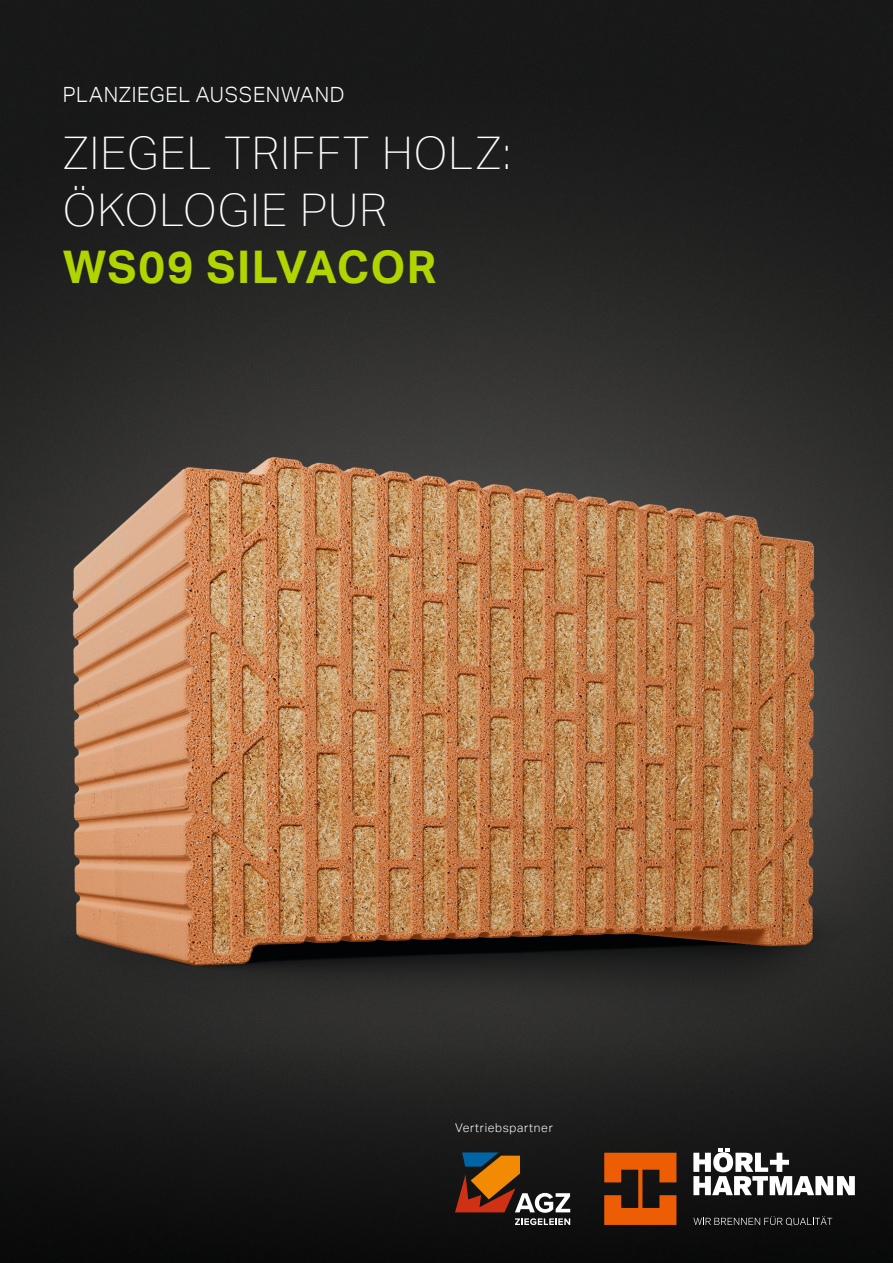
<style>
.page{position:relative;width:893px;height:1263px;background:#fff}
.page>*{position:absolute;margin:0;border:0;box-sizing:border-box;transform-origin:0 0}
.t1{font:100 45px/57.3px "Aktiv Grotesk";letter-spacing:.025em;color:#fff}
.t2{font:700 45px "Aktiv Grotesk";letter-spacing:.03em;color:#b0d500}
.t3{font:300 21px "Aktiv Grotesk";letter-spacing:.03em;color:#fff}
.t4{font:300 12px "Aktiv Grotesk";letter-spacing:.055em;color:#fff}
</style>
<div class="page">
<img style="left:0;top:0;width:893px;height:1044px">
<img style="left:0;top:1044px;width:893px;height:219px">
<svg style="left:693px;top:1148px;width:162px;height:47px"></svg>
<svg style="left:693px;top:1216px;width:139px;height:10px"></svg>
<svg style="left:604px;top:1153px;width:72px;height:72px"></svg>
<svg style="left:455px;top:1152px;width:115px;height:73px"></svg>
<p class="t3" style="left:63px;top:82px;width:283px">PLANZIEGEL AUSSENWAND</p>
<p class="t1" style="left:63px;top:124px;width:450px">ZIEGEL TRIFFT HOLZ:<br>ÖKOLOGIE PUR</p>
<p class="t2" style="left:63px;top:241px;width:375px">WS09 SILVACOR</p>
<p class="t4" style="left:455px;top:1121px;width:99px">Vertriebspartner</p>
</div>
